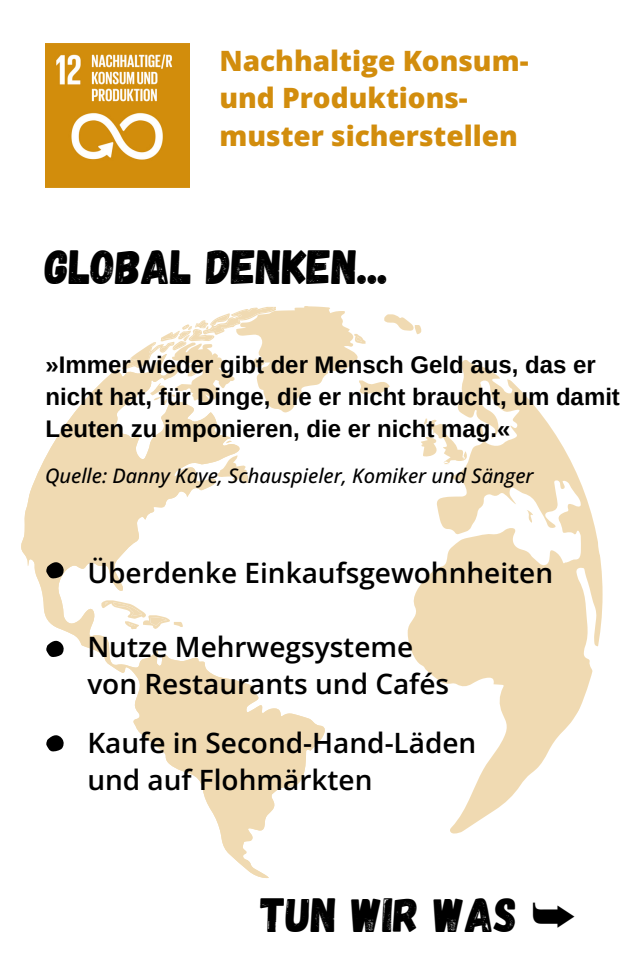
<style>
.page{position:relative;width:624px;height:963px;background:#fff}
.page>*{position:absolute;margin:0;border:0;box-sizing:border-box;transform-origin:0 0}
.t1{font:48px "Gagalin";color:#000}
.t2{font:600 28px/37.2px "Open Sans";color:#000}
.t3{font:800 28px/37.2px "Open Sans";color:#d28d0d}
.t4{font:700 24px/32px "Arimo";color:#000}
.t5{font:italic 500 20px "Open Sans";color:#000}
.s1{font-family:"Free Serif"}
</style>
<div class="page">
<svg style="left:408px;top:360px;width:194px;height:474px"></svg>
<svg style="left:527px;top:510px;width:6px;height:13px"></svg>
<svg style="left:21px;top:366px;width:304px;height:512px"></svg>
<svg style="left:226px;top:440px;width:6px;height:3px"></svg>
<svg style="left:101px;top:600px;width:82px;height:29px"></svg>
<svg style="left:218px;top:455px;width:30px;height:28px"></svg>
<svg style="left:122px;top:306px;width:299px;height:107px"></svg>
<svg style="left:421px;top:419px;width:46px;height:45px"></svg>
<svg style="left:46px;top:561px;width:19px;height:18px"></svg>
<svg style="left:46px;top:734px;width:19px;height:18px"></svg>
<img style="left:46px;top:43px;width:144px;height:144px">
<svg style="left:46px;top:639px;width:19px;height:18px"></svg>
<p class="t3" style="left:219px;top:42px;width:311px">Nachhaltige Konsum&shy;und Produktions&shy;muster sicherstellen</p>
<h1 class="t1" style="left:45px;top:236px;width:345px">GLOBAL DENKEN...</h1>
<p class="t4" style="left:46px;top:349px;width:576px">»Immer wieder gibt der Mensch Geld aus, das er nicht hat, für Dinge, die er nicht braucht, um damit<br>Leuten zu imponieren, die er nicht mag.«</p>
<p class="t5" style="left:45px;top:462px;width:490px">Quelle: Danny Kaye, Schauspieler, Komiker und Sänger</p>
<p class="t2" style="left:87px;top:553px;width:467px">Überdenke Einkaufsgewohnheiten</p>
<p class="t2" style="left:87px;top:627px;width:363px">Nutze Mehrwegsysteme von Restaurants und Cafés</p>
<p class="t2" style="left:87px;top:724px;width:391px">Kaufe in Second-Hand-Läden und auf Flohmärkten</p>
<h1 class="t1" style="left:261px;top:883px;width:317px">TUN WIR WAS <span class="s1">➥</span></h1>
</div>
